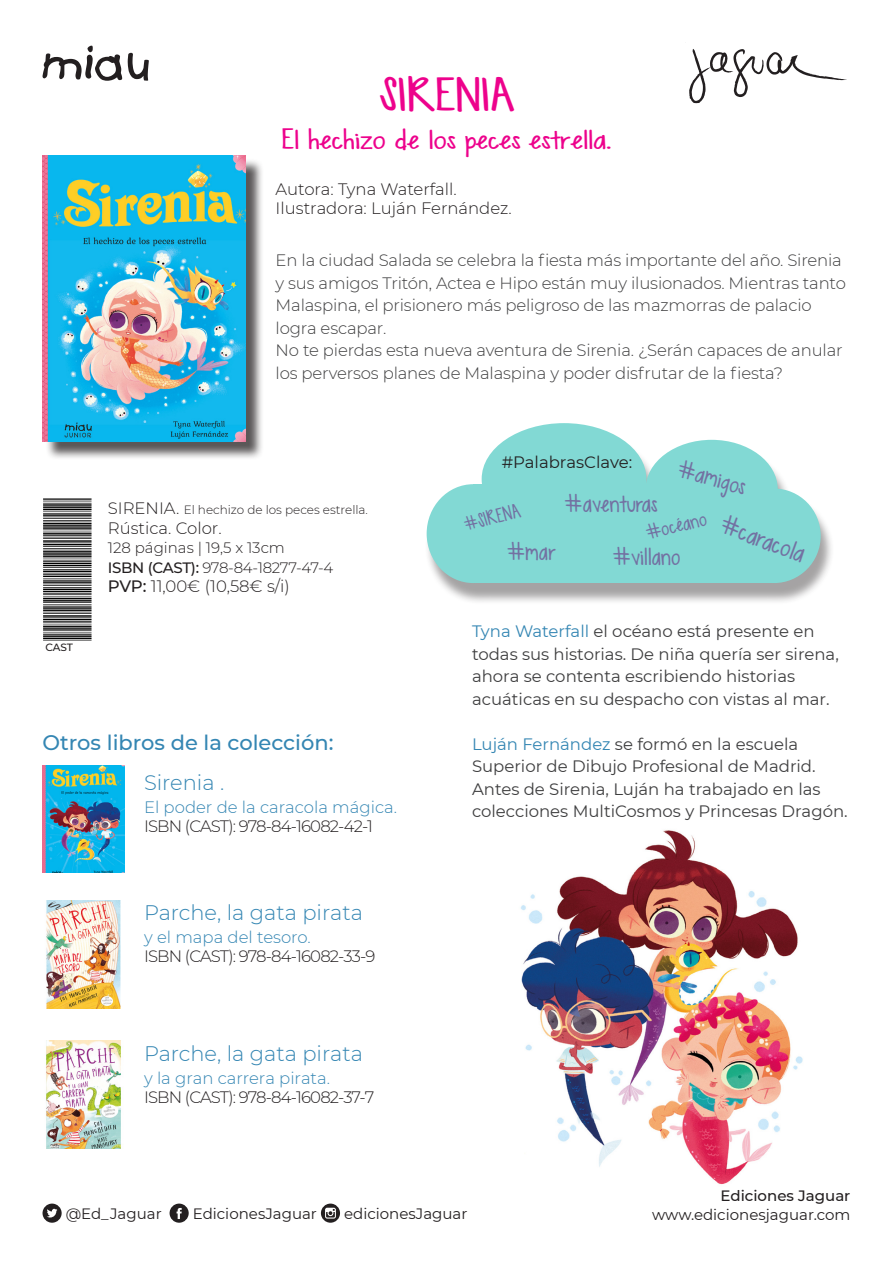
<style>
.page{position:relative;width:893px;height:1263px;background:#fff}
.page>*{position:absolute;margin:0;border:0;box-sizing:border-box;transform-origin:0 0}
.t1{font:35.1px "KG Sweet N Sassy";letter-spacing:-.01em;color:#ed028c;scale:1.28 1}
.t2{font:21.6px "KG Sweet N Sassy";letter-spacing:-.01em;color:#ed028c;scale:1.28 1}
.t3{font:300 21px "Montserrat";color:#3486b3}
.t4{font:500 21px "Montserrat";color:#3486b3}
.t5{font:21px "KG Sweet N Sassy";color:#7371a2}
.t6{font:19.5px "KG Sweet N Sassy";color:#7371a2}
.t7{font:300 16.5px/22.5px "Montserrat";letter-spacing:-.01em;color:#3e3e3f}
.t8{font:16.5px/22.5px "Montserrat";color:#3e3e3f}
.t9{font:300 16.5px "Montserrat";letter-spacing:-.05em;color:#231f20}
.t10{font:300 16.5px "Montserrat";color:#3486b3}
.t11{font:300 16.5px "Montserrat";color:#231f20}
.t12{font:300 16.5px "Montserrat";letter-spacing:-.02em;color:#231f20}
.t13{font:16.5px "Montserrat";color:#231f20}
.t14{font:16.5px "KG Sweet N Sassy";color:#7371a2}
.t15{font:15px "Montserrat";color:#231f20}
.t16{font:300 15px "Montserrat";letter-spacing:-.02em;color:#231f20}
.t17{font:300 15px "Montserrat";color:#231f20}
.t18{font:500 15px "Montserrat";color:#231f20}
.t19{font:15px "KG Sweet N Sassy";color:#7371a2}
.t20{font:300 12px "Montserrat";color:#231f20}
.t21{font:500 10.5px "Montserrat";color:#231f20}
.s1{font-size:16.5px}
.s2{font-weight:500}
.s3{color:#3486b3}
</style>
<div class="page">
<svg style="left:43px;top:46px;width:79px;height:35px"></svg>
<svg style="left:128px;top:53px;width:21px;height:28px"></svg>
<svg style="left:689px;top:49px;width:158px;height:54px"></svg>
<div style="left:45px;top:158px;width:220px;height:302px;background:#231f20;opacity:.75"></div>
<img style="left:43px;top:156px;width:203px;height:285px">
<div style="left:424px;top:429px;width:410px;height:176px;background:#231f20;opacity:.75"></div>
<div style="left:473px;top:484px;width:298px;height:99px;background:#82d9d4"></div>
<div style="left:427px;top:484px;width:93px;height:99px;background:#82d9d4;border-radius:50%"></div>
<div style="left:727px;top:488px;width:94px;height:95px;background:#82d9d4;border-radius:50%"></div>
<div style="left:482px;top:423px;width:164px;height:112px;background:#82d9d4;border-radius:50%"></div>
<div style="left:645px;top:440px;width:133px;height:99px;background:#82d9d4;border-radius:50%"></div>
<img style="left:46px;top:901px;width:75px;height:107px">
<img style="left:43px;top:765px;width:81px;height:107px">
<img style="left:521px;top:830px;width:282px;height:355px">
<img style="left:43px;top:498px;width:49px;height:143px">
<img style="left:46px;top:1041px;width:75px;height:107px">
<svg style="left:43px;top:1203px;width:19px;height:20px"></svg>
<svg style="left:170px;top:1203px;width:19px;height:20px"></svg>
<svg style="left:321px;top:1203px;width:19px;height:20px"></svg>
<p class="t1" style="left:379px;top:68px;width:108px">SIRENIA</p>
<p class="t2" style="left:281px;top:122px;width:260px">El hechizo de los peces estrella.</p>
<p class="t11" style="left:276px;top:177px;width:183px">Autora: Tyna Waterfall.</p>
<p class="t11" style="left:276px;top:197px;width:238px">Ilustradora: Luján Fernández.</p>
<p class="t7" style="left:276px;top:248px;width:572px">En la ciudad Salada se celebra la fiesta más importante del año. Sirenia y sus amigos Tritón, Actea e Hipo están muy ilusionados. Mientras tanto Malaspina, el prisionero más peligroso de las mazmorras de palacio logra escapar.</p>
<p class="t7" style="left:276px;top:338px;width:568px">No te pierdas esta nueva aventura de Sirenia. ¿Serán capaces de anular los perversos planes de Malaspina y poder disfrutar de la fiesta?</p>
<p class="t21" style="left:45px;top:640px;width:29px">CAST</p>
<p class="t20" style="left:108px;top:502px;width:262px"><span class="s1">SIRENIA.</span> El hechizo de los peces estrella.</p>
<p class="t11" style="left:108px;top:517px;width:115px">Rústica. Color.</p>
<p class="t17" style="left:108px;top:538px;width:179px">128 páginas | 19,5 x 13cm</p>
<p class="t16" style="left:108px;top:557px;width:227px"><span class="s2">ISBN (CAST):</span> 978-84-18277-47-4</p>
<p class="t12" style="left:108px;top:575px;width:184px"><span class="s2">PVP:</span> 11,00€ (10,58€ s/i)</p>
<p class="t4" style="left:43px;top:728px;width:293px">Otros libros de la colección:</p>
<p class="t3" style="left:144px;top:768px;width:82px">Sirenia .</p>
<p class="t10" style="left:144px;top:796px;width:255px">El poder de la caracola mágica.</p>
<p class="t9" style="left:144px;top:815px;width:231px">ISBN (CAST): 978-84-16082-42-1</p>
<p class="t3" style="left:144px;top:898px;width:220px">Parche, la gata pirata</p>
<p class="t10" style="left:144px;top:925px;width:168px">y el mapa del tesoro.</p>
<p class="t9" style="left:144px;top:945px;width:233px">ISBN (CAST): 978-84-16082-33-9</p>
<p class="t3" style="left:144px;top:1039px;width:220px">Parche, la gata pirata</p>
<p class="t10" style="left:144px;top:1066px;width:188px">y la gran carrera pirata.</p>
<p class="t9" style="left:144px;top:1086px;width:232px">ISBN (CAST): 978-84-16082-37-7</p>
<p class="t13" style="left:502px;top:451px;width:132px">#PalabrasClave:</p>
<p class="t19" style="left:461px;top:513px;width:59px;rotate:-14deg">#SIRENA</p>
<p class="t6" style="left:682px;top:452px;width:72px;rotate:16deg">#amigos</p>
<p class="t6" style="left:563px;top:488px;width:96px">#aventuras</p>
<p class="t5" style="left:727px;top:507px;width:91px;rotate:21deg">#caracola</p>
<p class="t14" style="left:642px;top:520px;width:64px;rotate:-14deg">#océano</p>
<p class="t6" style="left:506px;top:536px;width:52px">#mar</p>
<p class="t6" style="left:612px;top:540px;width:70px">#villano</p>
<p class="t8" style="left:472px;top:619px;width:368px"><span class="s3">Tyna Waterfall</span> el océano está presente en todas sus historias. De niña quería ser sirena, ahora se contenta escribiendo historias</p>
<p class="t8" style="left:472px;top:687px;width:359px">acuáticas en su despacho con vistas al mar.</p>
<p class="t8" style="left:472px;top:732px;width:328px"><span class="s3">Luján Fernández</span> se formó en la escuela</p>
<p class="t8" style="left:472px;top:754px;width:377px">Superior de Dibujo Profesional de Madrid.<br>Antes de Sirenia, Luján ha trabajado en las colecciones MultiCosmos y Princesas Dragón.</p>
<p class="t15" style="left:66px;top:1203px;width:97px">@Ed_Jaguar</p>
<p class="t15" style="left:193px;top:1203px;width:126px">EdicionesJaguar</p>
<p class="t15" style="left:344px;top:1203px;width:125px">edicionesJaguar</p>
<p class="t18" style="left:720px;top:1185px;width:131px">Ediciones Jaguar</p>
<p class="t15" style="left:652px;top:1205px;width:200px">www.edicionesjaguar.com</p>
</div>
